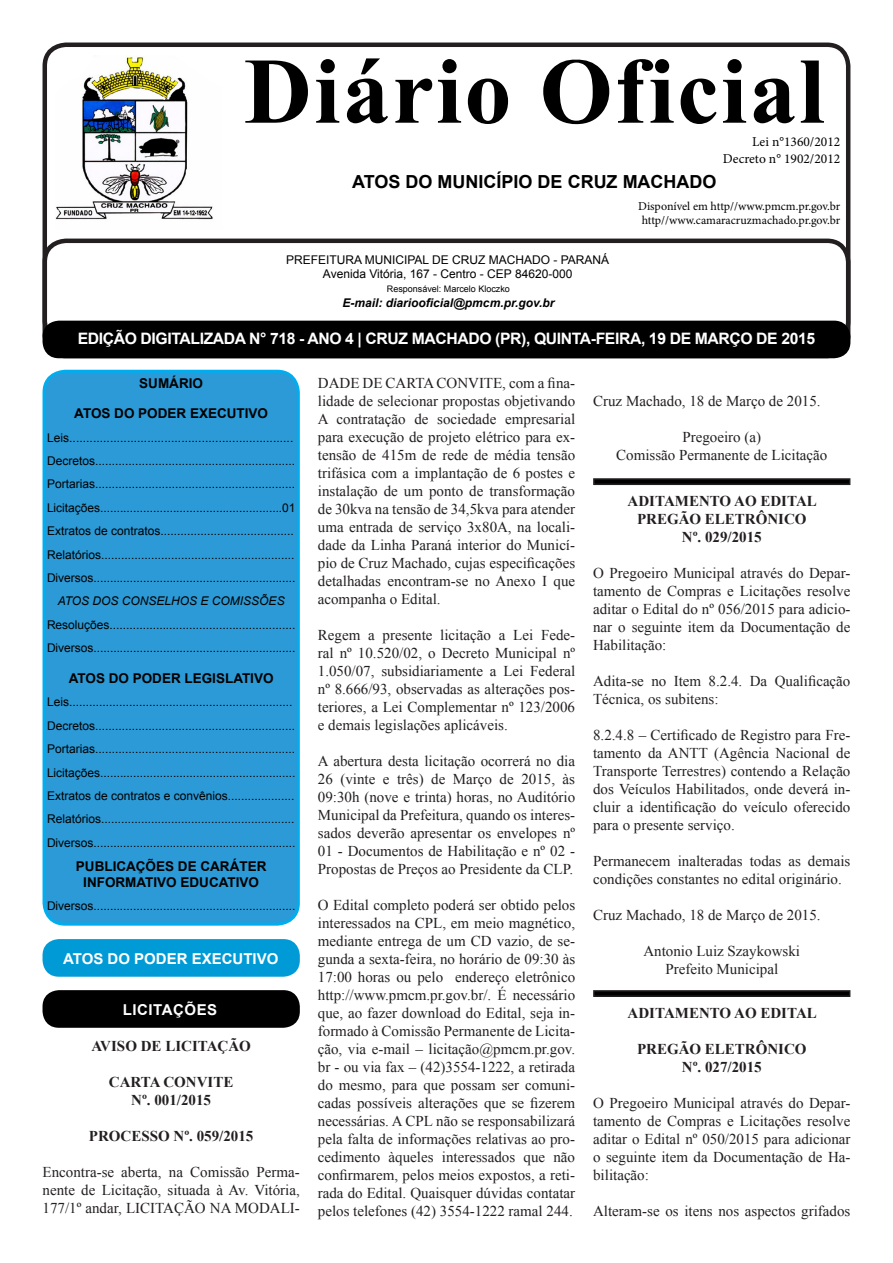
<style>
.page{position:relative;width:893px;height:1263px;background:#fff}
.page>*{position:absolute;margin:0;border:0;box-sizing:border-box;transform-origin:0 0}
.t1{font:700 93.9px "Times New Roman";letter-spacing:.025em;color:#000}
.t2{font:700 18px "Arial";color:#000}
.t3{font:700 15.75px "Arial";letter-spacing:-.025em;color:#fff}
.t4{font:15px/18px "Times New Roman";color:#231f20;text-align:justify}
.t5{font:700 15px "Times New Roman";color:#231f20}
.t6{font:700 15px "Arial";color:#fff}
.t7{font:700 15px "Arial";letter-spacing:.035em;color:#fff}
.t8{font:700 13.5px "Arial";color:#000}
.t9{font:13.5px "Minion Pro";color:#000}
.t10{font:12px "Arial";color:#000}
.t11{font:12px "Minion Pro";letter-spacing:-.005em;color:#000}
.t12{font:italic 700 12px "Arial";color:#000}
.t13{font:italic 12px "Arial";color:#000}
.t14{font:9px "Arial";color:#000}
</style>
<div class="page">
<div style="left:43px;top:43px;width:807px;height:301px;border:4px solid #231f20;border-radius:21px"></div>
<div style="left:43px;top:239px;width:807px;height:119px;border:4px solid #231f20;border-radius:21px"></div>
<div style="left:44px;top:371px;width:254px;height:553px;background:#2b9ad6;border-radius:21px"></div>
<div style="left:43px;top:370px;width:257px;height:556px;border:3px solid #00aeef;border-radius:21px"></div>
<div style="left:43px;top:321px;width:807px;height:37px;background:#000;border-radius:16px"></div>
<img style="left:55px;top:55px;width:158px;height:165px">
<div style="left:43px;top:939px;width:257px;height:38px;background:#009bd6;border-radius:16px"></div>
<div style="left:43px;top:990px;width:257px;height:38px;background:#000;border-radius:16px"></div>
<svg style="left:593px;top:478px;width:258px;height:8px;background:#333232"></svg>
<svg style="left:593px;top:990px;width:258px;height:7px;background:#141313"></svg>
<p class="t1" style="left:244px;top:24px;width:582px">Diário Oficial</p>
<p class="t9" style="left:752px;top:133px;width:90px">Lei n°1360/2012</p>
<p class="t9" style="left:723px;top:149px;width:119px">Decreto n° 1902/2012</p>
<p class="t2" style="left:352px;top:169px;width:366px">ATOS DO MUNICÍPIO DE CRUZ MACHADO</p>
<p class="t11" style="left:638px;top:198px;width:204px">Disponível em http//www.pmcm.pr.gov.br</p>
<p class="t11" style="left:642px;top:212px;width:200px">http//www.camaracruzmachado.pr.gov.br</p>
<p class="t10" style="left:286px;top:251px;width:325px">PREFEITURA MUNICIPAL DE CRUZ MACHADO - PARANÁ</p>
<p class="t10" style="left:323px;top:266px;width:251px">Avenida Vitória, 167 - Centro - CEP 84620-000</p>
<p class="t14" style="left:387px;top:282px;width:125px">Responsável: Marcelo Kloczko</p>
<p class="t12" style="left:343px;top:294px;width:213px">E-mail: diariooficial@pmcm.pr.gov.br</p>
<p class="t3" style="left:78px;top:327px;width:739px">EDIÇÃO DIGITALIZADA N° 718 - ANO 4 | CRUZ MACHADO (PR), QUINTA-FEIRA, 19 DE MARÇO DE 2015</p>
<p class="t8" style="left:139px;top:373px;width:65px">SUMÁRIO</p>
<p class="t8" style="left:74px;top:404px;width:195px">ATOS DO PODER EXECUTIVO</p>
<p class="t10" style="left:47px;top:429px;width:248px">Leis..................................................................</p>
<p class="t10" style="left:47px;top:453px;width:250px">Decretos............................................................</p>
<p class="t10" style="left:47px;top:476px;width:250px">Portarias............................................................</p>
<p class="t10" style="left:47px;top:499px;width:250px">Licitações.......................................................01</p>
<p class="t10" style="left:47px;top:523px;width:248px">Extratos de contratos........................................</p>
<p class="t10" style="left:47px;top:546px;width:249px">Relatórios..........................................................</p>
<p class="t10" style="left:47px;top:570px;width:250px">Diversos.............................................................</p>
<p class="t13" style="left:58px;top:593px;width:228px">ATOS DOS CONSELHOS E COMISSÕES</p>
<p class="t10" style="left:47px;top:616px;width:250px">Resoluções........................................................</p>
<p class="t10" style="left:47px;top:640px;width:250px">Diversos.............................................................</p>
<p class="t8" style="left:69px;top:669px;width:206px">ATOS DO PODER LEGISLATIVO</p>
<p class="t10" style="left:47px;top:694px;width:247px">Leis...................................................................</p>
<p class="t10" style="left:47px;top:717px;width:250px">Decretos............................................................</p>
<p class="t10" style="left:47px;top:741px;width:250px">Portarias............................................................</p>
<p class="t10" style="left:47px;top:764px;width:250px">Licitações...........................................................</p>
<p class="t10" style="left:47px;top:787px;width:249px">Extratos de contratos e convênios....................</p>
<p class="t10" style="left:47px;top:811px;width:249px">Relatórios..........................................................</p>
<p class="t10" style="left:47px;top:834px;width:250px">Diversos.............................................................</p>
<p class="t8" style="left:76px;top:856px;width:192px">PUBLICAÇÕES DE CARÁTER</p>
<p class="t8" style="left:83px;top:873px;width:177px">INFORMATIVO EDUCATIVO</p>
<p class="t10" style="left:47px;top:898px;width:250px">Diversos.............................................................</p>
<p class="t4" style="left:318px;top:374px;width:259px">DADE DE CARTA CONVITE, com a fina&shy;lidade de selecionar propostas objetivando A contratação de sociedade empresarial para execução de projeto elétrico para ex&shy;tensão de 415m de rede de média tensão trifásica com a implantação de 6 postes e instalação de um ponto de transformação de 30kva na tensão de 34,5kva para atender uma entrada de serviço 3x80A, na locali&shy;dade da Linha Paraná interior do Municí&shy;pio de Cruz Machado, cujas especificações detalhadas encontram-se no Anexo I que acompanha o Edital.</p>
<p class="t4" style="left:318px;top:626px;width:259px">Regem a presente licitação a Lei Fede&shy;ral nº 10.520/02, o Decreto Municipal nº 1.050/07, subsidiariamente a Lei Federal nº 8.666/93, observadas as alterações pos&shy;teriores, a Lei Complementar nº 123/2006 e demais legislações aplicáveis.</p>
<p class="t4" style="left:318px;top:752px;width:259px">A abertura desta licitação ocorrerá no dia 26 (vinte e três) de Março de 2015, às 09:30h (nove e trinta) horas, no Auditório Municipal da Prefeitura, quando os interes&shy;sados deverão apresentar os envelopes nº 01 - Documentos de Habilitação e nº 02 - Propostas de Preços ao Presidente da CLP.</p>
<p class="t4" style="left:318px;top:896px;width:259px">O Edital completo poderá ser obtido pelos interessados na CPL, em meio magnético, mediante entrega de um CD vazio, de se&shy;gunda a sexta-feira, no horário de 09:30 às 17:00 horas ou pelo endereço eletrônico http://www.pmcm.pr.gov.br/. É necessário que, ao fazer download do Edital, seja in&shy;formado à Comissão Permanente de Licita&shy;ção, via e-mail – licitação@pmcm.pr.gov. br - ou via fax – (42)3554-1222, a retirada do mesmo, para que possam ser comuni&shy;cadas possíveis alterações que se fizerem necessárias. A CPL não se responsabilizará pela falta de informações relativas ao pro&shy;cedimento àqueles interessados que não confirmarem, pelos meios expostos, a reti&shy;rada do Edital. Quaisquer dúvidas contatar pelos telefones (42) 3554-1222 ramal 244.</p>
<p class="t4" style="left:593px;top:392px;width:229px">Cruz Machado, 18 de Março de 2015.</p>
<p class="t4" style="left:682px;top:428px;width:80px">Pregoeiro (a)</p>
<p class="t4" style="left:616px;top:446px;width:213px">Comissão Permanente de Licitação</p>
<p class="t5" style="left:628px;top:490px;width:191px">ADITAMENTO AO EDITAL</p>
<p class="t5" style="left:637px;top:508px;width:171px">PREGÃO ELETRÔNICO</p>
<p class="t5" style="left:682px;top:526px;width:81px">Nº. 029/2015</p>
<p class="t4" style="left:593px;top:563px;width:259px">O Pregoeiro Municipal através do Depar&shy;tamento de Compras e Licitações resolve aditar o Edital do nº 056/2015 para adicio&shy;nar o seguinte item da Documentação de Habilitação:</p>
<p class="t4" style="left:593px;top:671px;width:259px">Adita-se no Item 8.2.4. Da Qualificação<br>Técnica, os subitens:</p>
<p class="t4" style="left:593px;top:725px;width:259px">8.2.4.8 – Certificado de Registro para Fre&shy;tamento da ANTT (Agência Nacional de Transporte Terrestres) contendo a Relação dos Veículos Habilitados, onde deverá in&shy;cluir a identificação do veículo oferecido para o presente serviço.</p>
<p class="t4" style="left:593px;top:851px;width:259px">Permanecem inalteradas todas as demais condições constantes no edital originário.</p>
<p class="t4" style="left:593px;top:905px;width:229px">Cruz Machado, 18 de Março de 2015.</p>
<p class="t4" style="left:643px;top:941px;width:158px">Antonio Luiz Szaykowski</p>
<p class="t4" style="left:665px;top:959px;width:114px">Prefeito Municipal</p>
<p class="t5" style="left:628px;top:1002px;width:191px">ADITAMENTO AO EDITAL</p>
<p class="t5" style="left:637px;top:1038px;width:171px">PREGÃO ELETRÔNICO</p>
<p class="t5" style="left:682px;top:1056px;width:81px">Nº. 027/2015</p>
<p class="t4" style="left:593px;top:1093px;width:259px">O Pregoeiro Municipal através do Depar&shy;tamento de Compras e Licitações resolve aditar o Edital nº 050/2015 para adicionar o seguinte item da Documentação de Ha&shy;bilitação:</p>
<p class="t4" style="left:593px;top:1201px;width:259px">Alteram-se os itens nos aspectos grifados</p>
<p class="t6" style="left:63px;top:948px;width:217px">ATOS DO PODER EXECUTIVO</p>
<p class="t7" style="left:123px;top:999px;width:96px">LICITAÇÕES</p>
<p class="t5" style="left:91px;top:1035px;width:161px">AVISO DE LICITAÇÃO</p>
<p class="t5" style="left:109px;top:1071px;width:126px">CARTA CONVITE</p>
<p class="t5" style="left:131px;top:1089px;width:81px">Nº. 001/2015</p>
<p class="t5" style="left:89px;top:1125px;width:166px">PROCESSO Nº. 059/2015</p>
<p class="t4" style="left:43px;top:1163px;width:259px">Encontra-se aberta, na Comissão Perma&shy;nente de Licitação, situada à Av. Vitória, 177/1º andar, LICITAÇÃO NA MODALI-</p>
</div>
